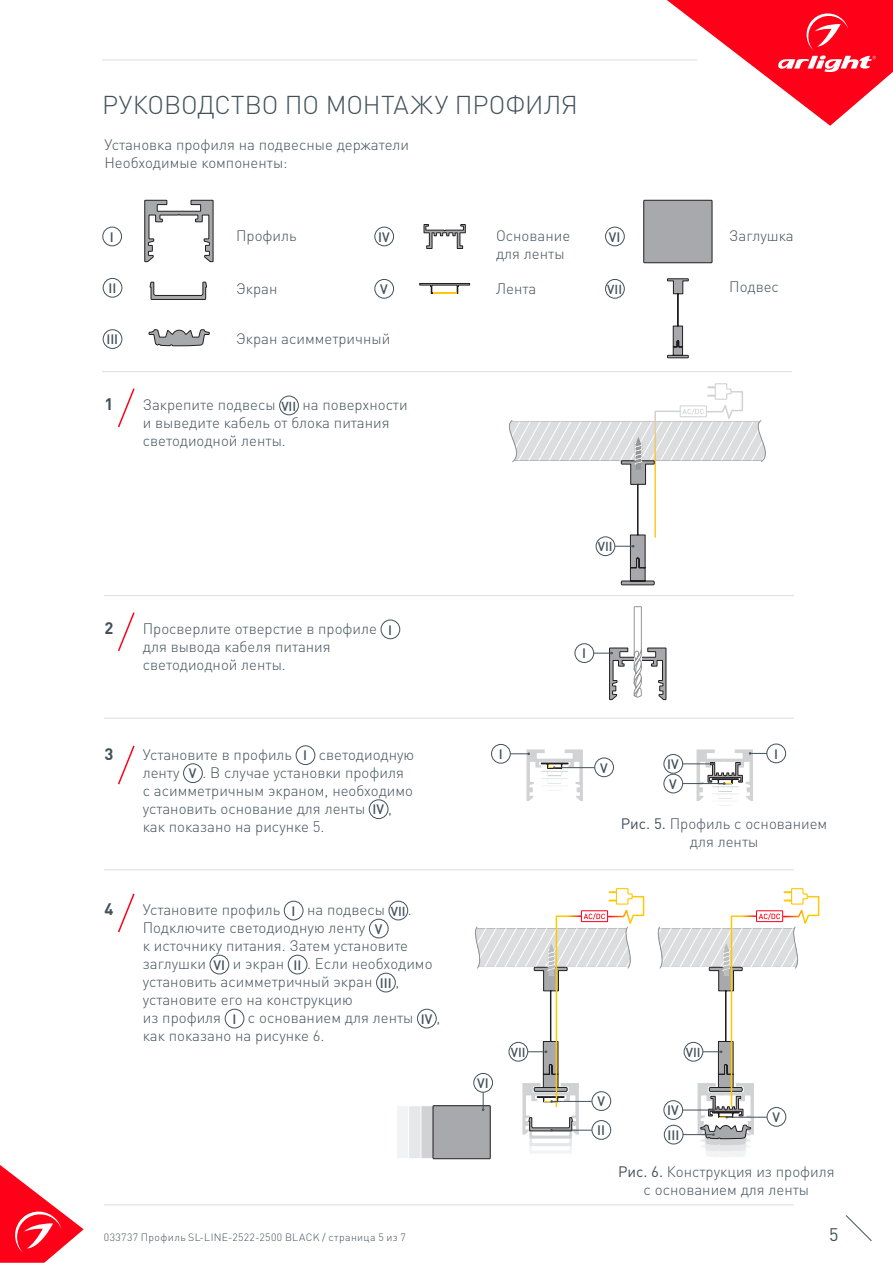
<style>
.page{position:relative;width:893px;height:1263px;background:#fff}
.page>*{position:absolute;margin:0;border:0;box-sizing:border-box;transform-origin:0 0}
.t1{font:300 25.5px "DIN Pro";letter-spacing:-.005em;color:#425159}
.t2{font:18px "DIN Pro";color:#425159}
.t3{font:700 16.5px "DIN Pro";color:#425159}
.t4{font:300 15px/18px "DIN Pro";color:#425159}
.t5{font:500 13.5px "DIN Pro";color:#425159}
.t6{font:500 12.9px "DIN Pro";color:#425159}
.t7{font:300 10.5px "DIN Pro";letter-spacing:.035em;color:#425159}
.s1{font-weight:400}
</style>
<div class="page">
<svg style="left:0;top:1165px;width:84px;height:98px"></svg>
<svg style="left:845px;top:1215px;width:27px;height:26px"></svg>
<svg style="left:667px;top:0;width:226px;height:126px"></svg>
<hr style="left:102px;top:60px;width:595px;height:1px;background:#dcdddf">
<hr style="left:104px;top:595px;width:690px;height:1px;background:#dcdddf">
<hr style="left:104px;top:718px;width:690px;height:1px;background:#dcdddf">
<hr style="left:104px;top:869px;width:690px;height:1px;background:#dcdddf">
<div style="left:605px;top:279px;width:19px;height:19px;border:1px solid #425159;border-radius:50%"></div>
<div style="left:279px;top:396px;width:20px;height:19px;border:1px solid #425159;border-radius:50%"></div>
<div style="left:296px;top:746px;width:19px;height:19px;border:1px solid #425159;border-radius:50%"></div>
<div style="left:183px;top:764px;width:20px;height:19px;border:1px solid #425159;border-radius:50%"></div>
<div style="left:369px;top:800px;width:19px;height:19px;border:1px solid #425159;border-radius:50%"></div>
<div style="left:381px;top:620px;width:19px;height:19px;border:1px solid #425159;border-radius:50%"></div>
<svg style="left:118px;top:388px;width:17px;height:40px"></svg>
<svg style="left:118px;top:612px;width:17px;height:40px"></svg>
<svg style="left:118px;top:745px;width:17px;height:40px"></svg>
<svg style="left:667px;top:278px;width:22px;height:80px"></svg>
<svg style="left:508px;top:383px;width:258px;height:202px"></svg>
<div style="left:284px;top:901px;width:19px;height:19px;border:1px solid #425159;border-radius:50%"></div>
<div style="left:389px;top:901px;width:19px;height:19px;border:1px solid #425159;border-radius:50%"></div>
<div style="left:369px;top:919px;width:19px;height:19px;border:1px solid #425159;border-radius:50%"></div>
<div style="left:210px;top:955px;width:19px;height:19px;border:1px solid #425159;border-radius:50%"></div>
<div style="left:288px;top:955px;width:19px;height:19px;border:1px solid #425159;border-radius:50%"></div>
<div style="left:376px;top:973px;width:19px;height:19px;border:1px solid #425159;border-radius:50%"></div>
<div style="left:225px;top:1009px;width:19px;height:19px;border:1px solid #425159;border-radius:50%"></div>
<div style="left:417px;top:1009px;width:19px;height:19px;border:1px solid #425159;border-radius:50%"></div>
<svg style="left:118px;top:893px;width:17px;height:40px"></svg>
<hr style="left:104px;top:1204px;width:690px;height:1px;background:#dcdddf">
<svg style="left:419px;top:283px;width:51px;height:11px"></svg>
<hr style="left:433px;top:292px;width:23px;height:2px;background:#ffc800">
<div style="left:103px;top:227px;width:19px;height:19px;border:1px solid #425159;border-radius:50%"></div>
<div style="left:103px;top:278px;width:19px;height:19px;border:1px solid #425159;border-radius:50%"></div>
<div style="left:103px;top:329px;width:19px;height:20px;border:1px solid #425159;border-radius:50%"></div>
<div style="left:375px;top:227px;width:19px;height:19px;border:1px solid #425159;border-radius:50%"></div>
<div style="left:605px;top:227px;width:19px;height:19px;border:1px solid #425159;border-radius:50%"></div>
<div style="left:375px;top:279px;width:19px;height:19px;border:1px solid #425159;border-radius:50%"></div>
<svg style="left:144px;top:200px;width:69px;height:62px"></svg>
<svg style="left:150px;top:282px;width:57px;height:18px"></svg>
<svg style="left:424px;top:224px;width:42px;height:25px"></svg>
<svg style="left:149px;top:329px;width:61px;height:17px"></svg>
<div style="left:644px;top:200px;width:68px;height:63px;background:#a8a9ad"></div>
<div style="left:643px;top:200px;width:69px;height:63px;border:1px solid #231f20"></div>
<hr style="left:102px;top:371px;width:690px;height:1px;background:#dcdddf">
<div style="left:575px;top:643px;width:19px;height:20px;border:1px solid #425159;border-radius:50%"></div>
<svg style="left:593px;top:606px;width:73px;height:94px"></svg>
<div style="left:491px;top:744px;width:19px;height:19px;border:1px solid #425159;border-radius:50%"></div>
<div style="left:396px;top:1105px;width:58px;height:54px;background:#f2f3f4;border:1px solid #fff"></div>
<div style="left:408px;top:1105px;width:58px;height:54px;background:#e6e7e9;border:1px solid #fff"></div>
<div style="left:421px;top:1105px;width:57px;height:54px;background:#d1d2d4;border:1px solid #fff"></div>
<div style="left:433px;top:1106px;width:57px;height:53px;background:#a8a9ad"></div>
<div style="left:433px;top:1105px;width:57px;height:54px;border:1px solid #231f20"></div>
<div style="left:767px;top:744px;width:19px;height:19px;border:1px solid #425159;border-radius:50%"></div>
<div style="left:664px;top:774px;width:19px;height:19px;border:1px solid #425159;border-radius:50%"></div>
<div style="left:594px;top:758px;width:20px;height:19px;border:1px solid #425159;border-radius:50%"></div>
<div style="left:664px;top:754px;width:19px;height:19px;border:1px solid #425159;border-radius:50%"></div>
<hr style="left:683px;top:783px;width:40px;height:1px;background:#425159">
<hr style="left:555px;top:767px;width:39px;height:1px;background:#425159">
<svg style="left:510px;top:749px;width:73px;height:52px"></svg>
<svg style="left:470px;top:888px;width:175px;height:266px"></svg>
<hr style="left:683px;top:764px;width:30px;height:1px;background:#425159">
<svg style="left:696px;top:749px;width:71px;height:57px"></svg>
<svg style="left:657px;top:888px;width:163px;height:269px"></svg>
<p class="t1" style="left:102px;top:87px;width:477px">РУКОВОДСТВО ПО МОНТАЖУ ПРОФИЛЯ</p>
<p class="t4" style="left:104px;top:134px;width:306px">Установка профиля на подвесные держатели</p>
<p class="t4" style="left:104px;top:152px;width:185px">Необходимые компоненты:</p>
<p class="t5" style="left:110px;top:228px;width:5px">I</p>
<p class="t4" style="left:729px;top:226px;width:66px">Заглушка</p>
<p class="t5" style="left:108px;top:279px;width:9px">II</p>
<p class="t4" style="left:496px;top:226px;width:76px">Основание для ленты</p>
<p class="t4" style="left:236px;top:226px;width:62px">Профиль</p>
<p class="t4" style="left:236px;top:278px;width:43px">Экран</p>
<p class="t4" style="left:236px;top:329px;width:156px">Экран асимметричный</p>
<p class="t5" style="left:378px;top:228px;width:13px">IV</p>
<p class="t5" style="left:609px;top:228px;width:13px">VI</p>
<p class="t4" style="left:729px;top:277px;width:51px">Подвес</p>
<p class="t4" style="left:496px;top:279px;width:42px">Лента</p>
<p class="t5" style="left:380px;top:280px;width:9px">V</p>
<p class="t6" style="left:607px;top:281px;width:16px">VII</p>
<p class="t5" style="left:106px;top:330px;width:13px">III</p>
<p class="t3" style="left:104px;top:393px;width:10px">1</p>
<p class="t4" style="left:143px;top:395px;width:134px">Закрепите подвесы</p>
<p class="t6" style="left:281px;top:397px;width:16px">VII</p>
<p class="t4" style="left:143px;top:395px;width:266px;text-indent:160px">на поверхности и выведите кабель от блока питания светодиодной ленты.</p>
<p class="t3" style="left:104px;top:617px;width:10px">2</p>
<p class="t4" style="left:143px;top:619px;width:236px">Просверлите отверстие в профиле</p>
<p class="t5" style="left:388px;top:620px;width:5px">I</p>
<p class="t4" style="left:143px;top:637px;width:189px">для вывода кабеля питания светодиодной ленты.</p>
<p class="t3" style="left:104px;top:742px;width:10px">3</p>
<p class="t4" style="left:143px;top:745px;width:151px">Установите в профиль</p>
<p class="t5" style="left:303px;top:746px;width:5px">I</p>
<p class="t4" style="left:319px;top:745px;width:97px">светодиодную</p>
<p class="t4" style="left:143px;top:763px;width:38px">ленту</p>
<p class="t5" style="left:189px;top:764px;width:9px">V</p>
<p class="t4" style="left:143px;top:763px;width:272px;text-indent:60px">. В случае установки профиля с асимметричным экраном, необходимо установить основание для ленты</p>
<p class="t5" style="left:373px;top:800px;width:13px">IV</p>
<p class="t4" style="left:388px;top:799px;width:5px">,</p>
<p class="t4" style="left:143px;top:817px;width:183px">как показано на рисунке 5.</p>
<p class="t3" style="left:104px;top:898px;width:10px">4</p>
<p class="t4" style="left:143px;top:900px;width:139px">Установите профиль</p>
<p class="t5" style="left:291px;top:902px;width:5px">I</p>
<p class="t4" style="left:307px;top:900px;width:79px">на подвесы</p>
<p class="t6" style="left:391px;top:902px;width:16px">VII</p>
<p class="t4" style="left:408px;top:900px;width:5px">.</p>
<p class="t4" style="left:143px;top:918px;width:224px">Подключите светодиодную ленту</p>
<p class="t5" style="left:375px;top:920px;width:9px">V</p>
<p class="t4" style="left:143px;top:936px;width:267px">к источнику питания. Затем установите заглушки</p>
<p class="t4" style="left:143px;top:954px;width:291px;text-indent:164px">. Если необходимо установить асимметричный экран</p>
<p class="t5" style="left:213px;top:956px;width:13px">VI</p>
<p class="t4" style="left:233px;top:954px;width:53px">и экран</p>
<p class="t5" style="left:293px;top:956px;width:9px">II</p>
<p class="t5" style="left:380px;top:974px;width:13px">III</p>
<p class="t4" style="left:395px;top:972px;width:5px">,</p>
<p class="t4" style="left:143px;top:990px;width:212px">установите его на конструкцию из профиля</p>
<p class="t5" style="left:232px;top:1010px;width:5px">I</p>
<p class="t4" style="left:248px;top:1008px;width:167px">с основанием для ленты</p>
<p class="t5" style="left:421px;top:1010px;width:13px">IV</p>
<p class="t4" style="left:436px;top:1008px;width:5px">,</p>
<p class="t4" style="left:143px;top:1026px;width:183px">как показано на рисунке 6.</p>
<p class="t5" style="left:499px;top:745px;width:5px">I</p>
<p class="t6" style="left:598px;top:538px;width:16px">VII</p>
<p class="t5" style="left:582px;top:644px;width:5px">I</p>
<p class="t5" style="left:600px;top:758px;width:9px">V</p>
<p class="t5" style="left:667px;top:755px;width:13px">IV</p>
<p class="t5" style="left:669px;top:775px;width:9px">V</p>
<p class="t5" style="left:774px;top:744px;width:5px">I</p>
<p class="t4" style="left:621px;top:814px;width:208px;text-align:center"><span class="s1">Рис. 5.</span> Профиль с основанием для ленты</p>
<p class="t5" style="left:477px;top:1074px;width:13px">VI</p>
<p class="t6" style="left:511px;top:1043px;width:16px">VII</p>
<p class="t6" style="left:686px;top:1043px;width:16px">VII</p>
<p class="t5" style="left:597px;top:1092px;width:9px">V</p>
<p class="t5" style="left:597px;top:1121px;width:9px">II</p>
<p class="t5" style="left:667px;top:1101px;width:13px">IV</p>
<p class="t5" style="left:667px;top:1126px;width:13px">III</p>
<p class="t5" style="left:772px;top:1108px;width:9px">V</p>
<p class="t4" style="left:618px;top:1161px;width:218px;text-align:center"><span class="s1">Рис. 6.</span> Конструкция из профиля с основанием для ленты</p>
<p class="t7" style="left:104px;top:1230px;width:304px">033737 Профиль SL-LINE-2522-2500 BLACK / страница 5 из 7</p>
<p class="t2" style="left:829px;top:1222px;width:11px">5</p>
</div>
